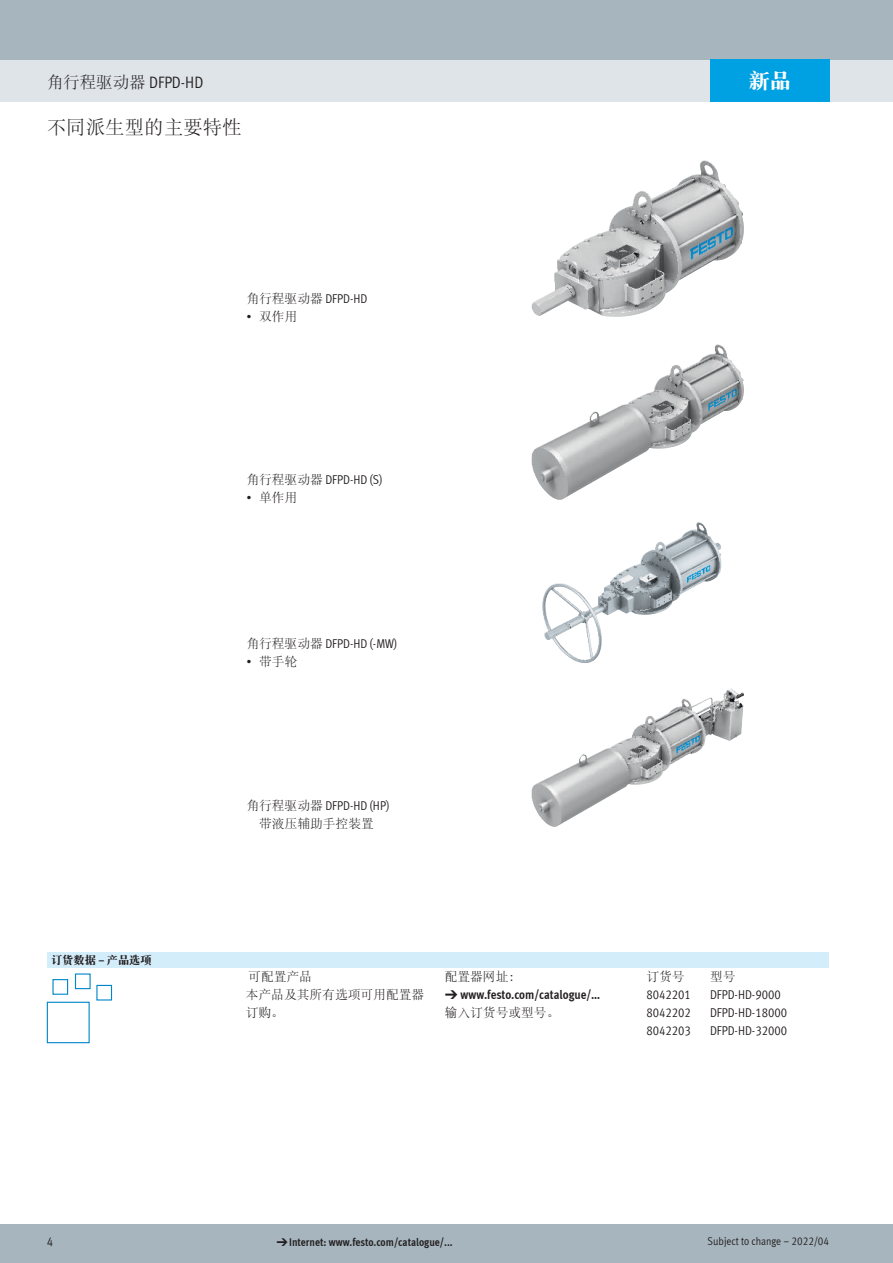
<style>
.page{position:relative;width:893px;height:1263px;background:#fff}
.page>*{position:absolute;margin:0;border:0;box-sizing:border-box;transform-origin:0 0}
.FES_box_title{font:21px "DF Song GB W9";color:#fff}
.FES_title_section{font:19.5px "DF Song GB W3";color:#231f20}
.FES_title_family{font:16.5px "Meta Cond LF";color:#231f20}
.FES_regular{font:12.75px "Meta Cond LF";color:#231f20}
.FES_regular-2{font:12.75px/18px "DF Song GB W3";color:#231f20}
.FES_regular-3{font:700 12.75px "Meta Cond LF";color:#231f20}
.FES_list_1_sym{font:12.75px "DF Song GB W3";color:#231f20}
.t1{font:700 11.25px "Meta Cond LF";color:#231f20}
.t2{font:11.25px "Meta Cond LF";color:#231f20}
.FES_tab_head_1{font:11.25px "DF Song GB W9";color:#231f20}
.s1{font-family:"DF Song GB W3"}
.s2{font-family:"Meta Cond LF";font-weight:700}
.s3{font-family:"Meta Cond LF"}
.s4{font-family:"Meto Pict 182";font-weight:400}
</style>
<div class="page">
<div style="left:0;top:1225px;width:893px;height:38px;background:#a7b6be"></div>
<div style="left:0;top:60px;width:893px;height:42px;background:#dfe4e8"></div>
<div style="left:0;top:0;width:893px;height:60px;background:#a7b6be"></div>
<img style="left:531px;top:160px;width:213px;height:157px">
<img style="left:531px;top:345px;width:213px;height:155px">
<img style="left:542px;top:522px;width:180px;height:141px">
<img style="left:531px;top:689px;width:213px;height:138px">
<div style="left:47px;top:952px;width:781px;height:16px;background:#d4edfa"></div>
<div style="left:47px;top:1002px;width:43px;height:41px;border:1px solid #0086cb"></div>
<div style="left:52px;top:979px;width:16px;height:16px;background:#fff;border:1px solid #0086cb"></div>
<div style="left:75px;top:973px;width:16px;height:16px;border:1px solid #0086cb"></div>
<div style="left:96px;top:985px;width:16px;height:15px;border:1px solid #0086cb"></div>
<div style="left:710px;top:60px;width:119px;height:42px;background:#00a1e3"></div>
<p class="FES_title_family" style="left:47px;top:72px;width:158px"><span class="s1">角行程驱动器</span> DFPD-HD</p>
<p class="FES_title_section" style="left:47px;top:117px;width:197px">不同派生型的主要特性</p>
<p class="FES_box_title" style="left:749px;top:69px;width:43px">新品</p>
<p class="FES_tab_head_1" style="left:51px;top:953px;width:102px">订货数据 <span class="s2">–</span> 产品选项</p>
<p class="FES_regular" style="left:246px;top:291px;width:122px"><span class="s1">角行程驱动器</span> DFPD-HD</p>
<p class="FES_list_1_sym" style="left:246px;top:310px;width:53px"><span class="s3">•</span> 双作用</p>
<p class="FES_regular" style="left:246px;top:471px;width:138px"><span class="s1">角行程驱动器</span> DFPD-HD (S)</p>
<p class="FES_list_1_sym" style="left:246px;top:490px;width:53px"><span class="s3">•</span> 单作用</p>
<p class="FES_regular" style="left:246px;top:636px;width:152px"><span class="s1">角行程驱动器</span> DFPD-HD (-MW)</p>
<p class="FES_list_1_sym" style="left:246px;top:654px;width:53px"><span class="s3">•</span> 带手轮</p>
<p class="FES_regular" style="left:246px;top:798px;width:144px"><span class="s1">角行程驱动器</span> DFPD-HD (HP)</p>
<p class="FES_regular-2" style="left:246px;top:815px;width:129px">• 带液压辅助手控装置</p>
<p class="FES_regular-2" style="left:248px;top:967px;width:65px">可配置产品</p>
<p class="FES_regular-2" style="left:246px;top:985px;width:180px">本产品及其所有选项可用配置器订购。</p>
<p class="FES_regular-2" style="left:445px;top:967px;width:78px">配置器网址：</p>
<p class="FES_regular-3" style="left:445px;top:986px;width:157px"><span class="s4">d</span> www.festo.com/catalogue/…</p>
<p class="FES_regular-2" style="left:445px;top:1003px;width:116px">输入订货号或型号。</p>
<p class="FES_regular-2" style="left:646px;top:967px;width:40px">订货号</p>
<p class="FES_regular" style="left:646px;top:986px;width:46px">8042201</p>
<p class="FES_regular" style="left:646px;top:1004px;width:46px">8042202</p>
<p class="FES_regular" style="left:646px;top:1022px;width:46px">8042203</p>
<p class="FES_regular-2" style="left:710px;top:967px;width:27px">型号</p>
<p class="FES_regular" style="left:710px;top:986px;width:72px">DFPD-HD-9000</p>
<p class="FES_regular" style="left:710px;top:1004px;width:79px">DFPD-HD-18000</p>
<p class="FES_regular" style="left:710px;top:1022px;width:79px">DFPD-HD-32000</p>
<p class="FES_regular" style="left:47px;top:1234px;width:8px">4</p>
<p class="t1" style="left:276px;top:1235px;width:178px"><span class="s4">d</span>Internet: www.festo.com/catalogue/...</p>
<p class="t2" style="left:708px;top:1234px;width:123px">Subject to change – 2022/04</p>
</div>
